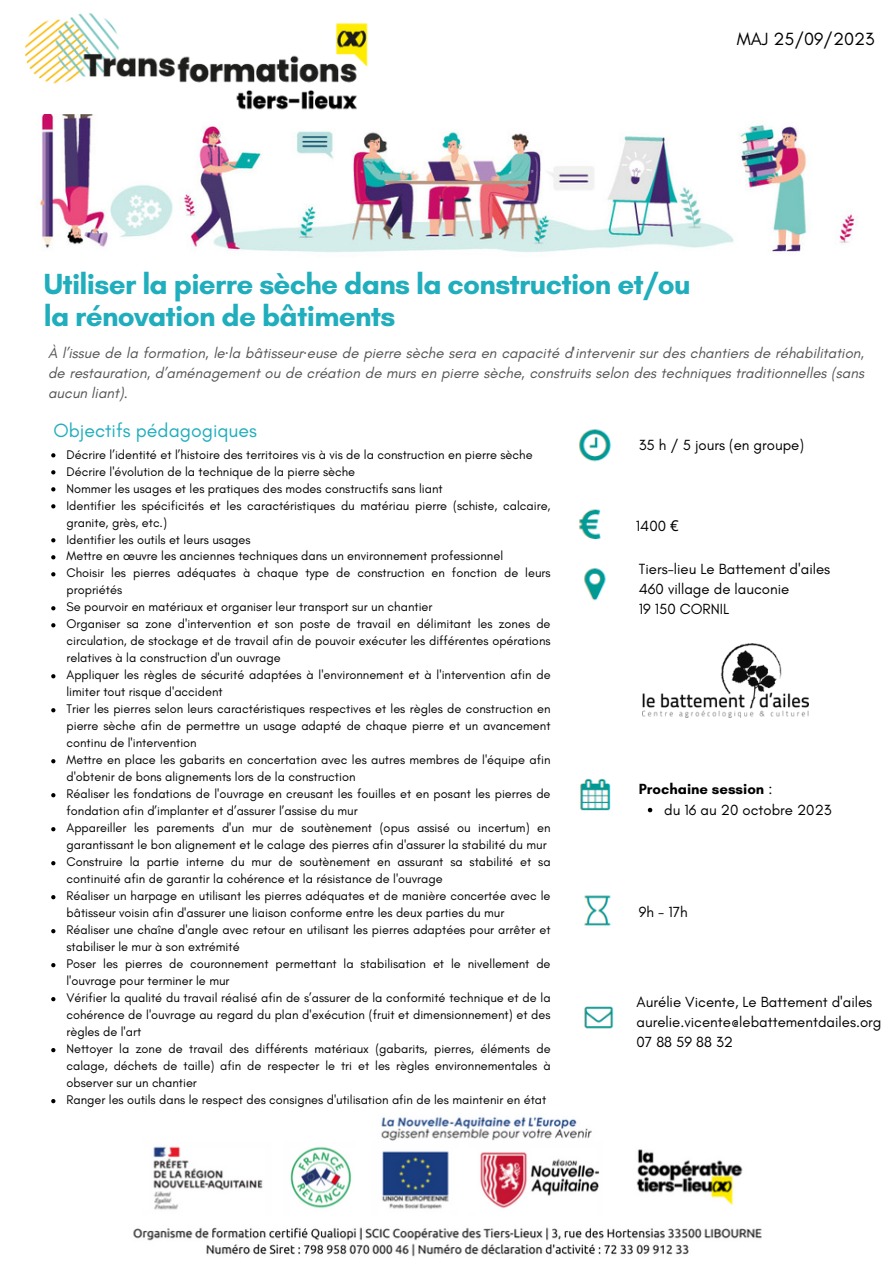
<style>
.page{position:relative;width:893px;height:1264px;background:#fff}
.page>*{position:absolute;margin:0;border:0;box-sizing:border-box;transform-origin:0 0}
.t1{font:700 29.7px "Glacial Indifference";letter-spacing:-.025em;color:#20aebd}
.t2{font:19.5px "Glacial Indifference";color:#20aebd}
.t3{font:18px "Glacial Indifference";color:#000}
.t4{font:italic 15px/20.2px "Glacial Indifference";color:#545454;text-align:justify}
.t5{font:15px "Glacial Indifference";color:#000}
.t6{font:700 15px "Glacial Indifference";color:#000}
.t7{font:12.75px/17px "Glacial Indifference";color:#000}
.s1{font-family:"Liberation Serif"}
.s2{font-family:"Noto Sans"}
.s3{font-weight:400}
</style>
<div class="page">
<img style="left:25px;top:13px;width:343px;height:97px">
<img style="left:37px;top:114px;width:819px;height:139px">
<img style="left:584px;top:1006px;width:30px;height:23px">
<img style="left:579px;top:778px;width:32px;height:33px">
<img style="left:584px;top:895px;width:27px;height:31px">
<img style="left:578px;top:509px;width:23px;height:31px">
<img style="left:583px;top:568px;width:23px;height:33px">
<img style="left:578px;top:429px;width:33px;height:33px">
<img style="left:642px;top:644px;width:166px;height:73px">
<svg style="left:51px;top:453px;width:4px;height:4px"></svg>
<svg style="left:51px;top:470px;width:4px;height:4px"></svg>
<svg style="left:51px;top:487px;width:4px;height:4px"></svg>
<svg style="left:51px;top:504px;width:4px;height:4px"></svg>
<svg style="left:51px;top:538px;width:4px;height:4px"></svg>
<svg style="left:51px;top:555px;width:4px;height:4px"></svg>
<svg style="left:51px;top:572px;width:4px;height:4px"></svg>
<svg style="left:51px;top:606px;width:4px;height:4px"></svg>
<svg style="left:51px;top:623px;width:4px;height:4px"></svg>
<svg style="left:51px;top:674px;width:4px;height:4px"></svg>
<svg style="left:51px;top:708px;width:4px;height:4px"></svg>
<svg style="left:51px;top:759px;width:4px;height:4px"></svg>
<svg style="left:51px;top:793px;width:4px;height:4px"></svg>
<svg style="left:51px;top:827px;width:4px;height:4px"></svg>
<svg style="left:51px;top:861px;width:4px;height:4px"></svg>
<svg style="left:51px;top:895px;width:4px;height:4px"></svg>
<svg style="left:51px;top:929px;width:4px;height:4px"></svg>
<svg style="left:51px;top:963px;width:4px;height:4px"></svg>
<svg style="left:51px;top:997px;width:4px;height:4px"></svg>
<svg style="left:51px;top:1048px;width:4px;height:4px"></svg>
<svg style="left:51px;top:1099px;width:4px;height:4px"></svg>
<svg style="left:647px;top:807px;width:5px;height:5px"></svg>
<img style="left:133px;top:1117px;width:629px;height:140px">
<p class="t3" style="left:736px;top:28px;width:139px">MAJ 25/09/2023</p>
<p class="t1" style="left:44px;top:265px;width:648px">Utiliser la pierre sèche dans la construction et/ou</p>
<p class="t1" style="left:44px;top:297px;width:353px">la rénovation de bâtiments</p>
<p class="t4" style="left:48px;top:342px;width:817px">À l’issue de la formation, le<span class="s1">∙</span>la bâtisseur<span class="s1">∙</span>euse de pierre sèche sera en capacité d'intervenir sur des chantiers de réhabilitation, de restauration, d’aménagement ou de création de murs en pierre sèche, construits selon des techniques traditionnelles (sans aucun liant).</p>
<p class="t2" style="left:53px;top:418px;width:205px">Objectifs pédagogiques</p>
<p class="t7" style="left:66px;top:445px;width:467px">Décrire l’identité et l’histoire des territoires vis à vis de la construction en pierre sèche</p>
<p class="t7" style="left:66px;top:462px;width:290px">Décrire l'évolution de la technique de la pierre sèche</p>
<p class="t7" style="left:66px;top:479px;width:378px">Nommer les usages et les pratiques des modes constructifs sans liant</p>
<p class="t7" style="left:66px;top:496px;width:485px">Identifier les spécificités et les caractéristiques du matériau pierre (schiste, calcaire, granite, grès, etc.)</p>
<p class="t7" style="left:66px;top:530px;width:186px">Identifier les outils et leurs usages</p>
<p class="t7" style="left:66px;top:547px;width:438px">Mettre en œuvre les anciennes techniques dans un environnement professionnel</p>
<p class="t7" style="left:66px;top:564px;width:485px">Choisir les pierres adéquates à chaque type de construction en fonction de leurs propriétés</p>
<p class="t7" style="left:66px;top:598px;width:367px">Se pourvoir en matériaux et organiser leur transport sur un chantier</p>
<p class="t7" style="left:66px;top:615px;width:485px;text-align:justify">Organiser sa zone d'intervention et son poste de travail en délimitant les zones de circulation, de stockage et de travail afin de pouvoir exécuter les différentes opérations relatives à la construction d'un ouvrage</p>
<p class="t7" style="left:66px;top:666px;width:485px">Appliquer les règles de sécurité adaptées à l'environnement et à l'intervention afin de limiter tout risque d'accident</p>
<p class="t7" style="left:66px;top:700px;width:485px;text-align:justify">Trier les pierres selon leurs caractéristiques respectives et les règles de construction en pierre sèche afin de permettre un usage adapté de chaque pierre et un avancement continu de l'intervention</p>
<p class="t7" style="left:66px;top:751px;width:485px">Mettre en place les gabarits en concertation avec les autres membres de l'équipe afin d'obtenir de bons alignements lors de la construction</p>
<p class="t7" style="left:66px;top:785px;width:485px">Réaliser les fondations de l'ouvrage en creusant les fouilles et en posant les pierres de fondation afin d’implanter et d’assurer l’assise du mur</p>
<p class="t7" style="left:66px;top:819px;width:485px">Appareiller les parements d'un mur de soutènement (opus assisé ou incertum) en garantissant le bon alignement et le calage des pierres afin d'assurer la stabilité du mur</p>
<p class="t7" style="left:66px;top:853px;width:485px">Construire la partie interne du mur de soutènement en assurant sa stabilité et sa continuité afin de garantir la cohérence et la résistance de l'ouvrage</p>
<p class="t7" style="left:66px;top:887px;width:485px">Réaliser un harpage en utilisant les pierres adéquates et de manière concertée avec le bâtisseur voisin afin d'assurer une liaison conforme entre les deux parties du mur</p>
<p class="t7" style="left:66px;top:921px;width:485px">Réaliser une chaîne d'angle avec retour en utilisant les pierres adaptées pour arrêter et stabiliser le mur à son extrémité</p>
<p class="t7" style="left:66px;top:955px;width:485px">Poser les pierres de couronnement permettant la stabilisation et le nivellement de l'ouvrage pour terminer le mur</p>
<p class="t7" style="left:66px;top:989px;width:485px;text-align:justify">Vérifier la qualité du travail réalisé afin de s’assurer de la conformité technique et de la cohérence de l'ouvrage au regard du plan d'exécution (fruit et dimensionnement) et des règles de l'art</p>
<p class="t7" style="left:66px;top:1040px;width:485px;text-align:justify">Nettoyer la zone de travail des différents matériaux (gabarits, pierres, éléments de calage, déchets de taille) afin de respecter le tri et les règles environnementales à observer sur un chantier</p>
<p class="t7" style="left:66px;top:1091px;width:481px">Ranger les outils dans le respect des consignes d'utilisation afin de les maintenir en état</p>
<p class="t5" style="left:638px;top:436px;width:167px">35 h / 5 jours (en groupe)</p>
<p class="t5" style="left:636px;top:516px;width:44px">1400 <span class="s2">€</span></p>
<p class="t5" style="left:638px;top:559px;width:193px">Tiers-lieu Le Battement d'ailes</p>
<p class="t5" style="left:638px;top:579px;width:152px">460 village de lauconie</p>
<p class="t5" style="left:638px;top:600px;width:92px">19 150 CORNIL</p>
<p class="t6" style="left:638px;top:780px;width:135px">Prochaine session <span class="s3">:</span></p>
<p class="t5" style="left:664px;top:800px;width:169px">du 16 au 20 octobre 2023</p>
<p class="t5" style="left:638px;top:902px;width:50px">9h - 17h</p>
<p class="t5" style="left:636px;top:992px;width:237px">Aurélie Vicente, Le Battement d'ailes</p>
<p class="t5" style="left:636px;top:1012px;width:246px">aurelie.vicente@lebattementdailes.org</p>
<p class="t5" style="left:636px;top:1032px;width:98px">07 88 59 88 32</p>
</div>
